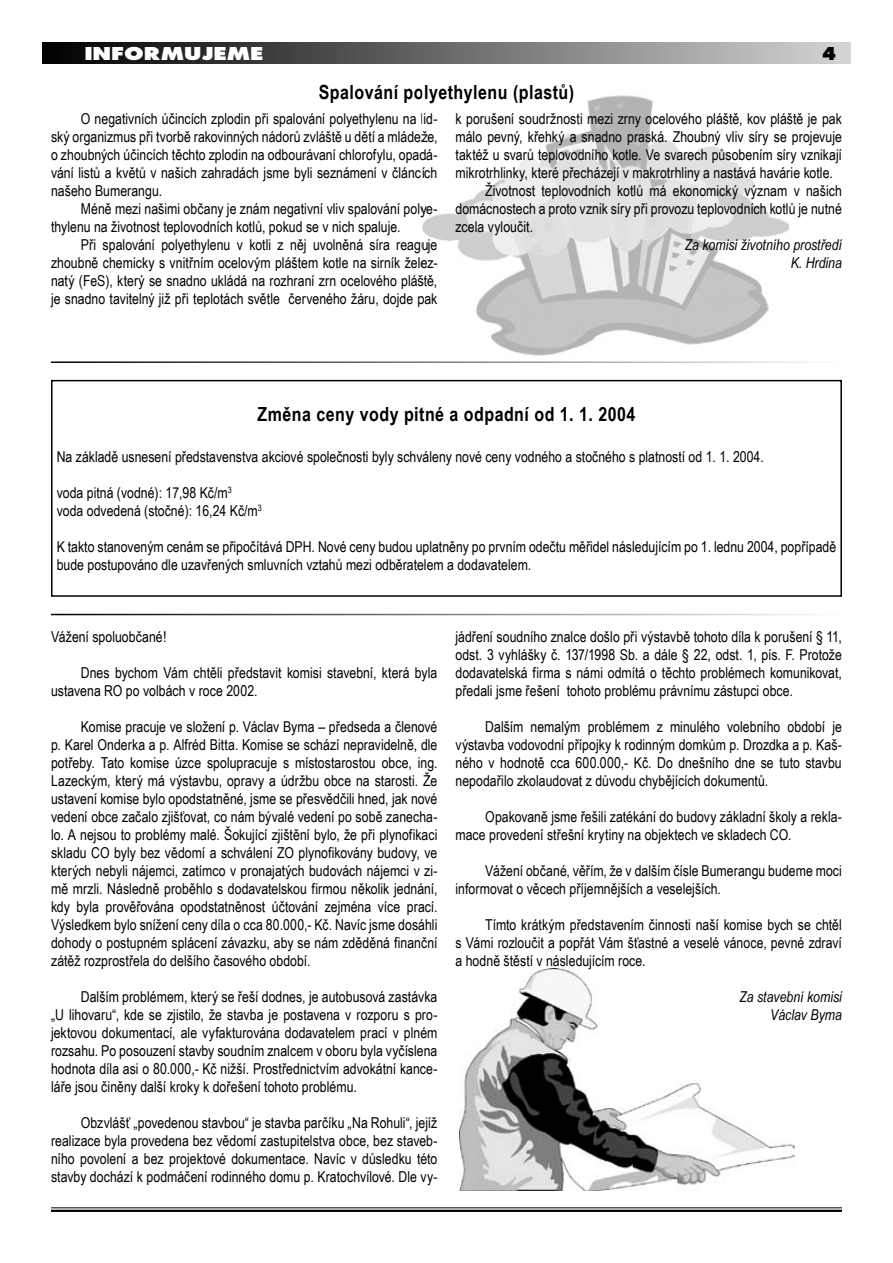
<style>
.page{position:relative;width:893px;height:1263px;background:#fff}
.page>*{position:absolute;margin:0;border:0;box-sizing:border-box;transform-origin:0 0}
.t1{font:700 19.5px "Arial Narrow";letter-spacing:.025em;color:#000}
.t2{font:700 expanded 19.5px "Futura PCE";letter-spacing:.05em;color:#fff;scale:1.25 1}
.t3{font:700 expanded 19.5px "Futura PCE";color:#000}
.t4{font:15px/18px "Arial Narrow";color:#000;text-align:justify}
.t5{font:italic 15px/18px "Arial Narrow";color:#000;text-align:right}
</style>
<div class="page">
<hr style="left:51px;top:1207px;width:791px;height:1px;background:#000">
<hr style="left:51px;top:1210px;width:791px;height:2px;background:#000">
<div style="left:43px;top:43px;width:807px;height:21px;background:linear-gradient(to right,#000,#d4d4d4)"></div>
<div style="left:51px;top:380px;width:791px;height:217px;border:2px solid #000"></div>
<img style="left:459px;top:968px;width:335px;height:223px">
<img style="left:422px;top:95px;width:367px;height:261px">
<h1 class="t2" style="left:85px;top:44px;width:144px">INFORMUJEME</h1>
<h1 class="t3" style="left:823px;top:44px;width:14px">4</h1>
<h1 class="t1" style="left:319px;top:77px;width:257px">Spalování polyethylenu (plastů)</h1>
<p class="t4" style="left:51px;top:109px;width:388px;text-indent:30px">O negativních účincích zplodin při spalování polyethylenu na lid&shy;ský organizmus při tvorbě rakovinných nádorů zvláště u dětí a mládeže, o zhoubných účincích těchto zplodin na odbourávaní chlorofylu, opadá&shy;vání listů a květů v našich zahradách jsme byli seznámení v článcích našeho Bumerangu.</p>
<p class="t4" style="left:51px;top:199px;width:388px;text-indent:30px">Méně mezi našimi občany je znám negativní vliv spalování polye&shy;thylenu na životnost teplovodních kotlů, pokud se v nich spaluje.</p>
<p class="t4" style="left:51px;top:235px;width:388px;text-indent:30px">Při spalování polyethylenu v kotli z něj uvolněná síra reaguje zhoubně chemicky s vnitřním ocelovým pláštem kotle na sirník želez&shy;natý (FeS), který se snadno ukládá na rozhraní zrn ocelového pláště, je snadno tavitelný již při teplotách světle červeného žáru, dojde pak</p>
<p class="t4" style="left:455px;top:109px;width:388px">k porušení soudržnosti mezi zrny ocelového pláště, kov pláště je pak</p>
<p class="t4" style="left:455px;top:127px;width:388px">málo pevný, křehký a snadno praská. Zhoubný vliv síry se projevuje</p>
<p class="t4" style="left:455px;top:145px;width:388px">taktéž u svarů teplovodního kotle. Ve svarech působením síry vznikají</p>
<p class="t4" style="left:455px;top:163px;width:379px">mikrotrhlinky, které přecházejí v makrotrhliny a nastává havárie kotle.</p>
<p class="t4" style="left:485px;top:181px;width:358px">Životnost teplovodních kotlů má ekonomický význam v našich</p>
<p class="t4" style="left:455px;top:199px;width:388px">domácnostech a proto vznik síry při provozu teplovodních kotlů je nutné</p>
<p class="t4" style="left:455px;top:217px;width:79px">zcela vyloučit.</p>
<p class="t5" style="left:685px;top:235px;width:159px">Za komisi životního prostředí<br>K. Hrdina</p>
<h1 class="t1" style="left:258px;top:399px;width:379px">Změna ceny vody pitné a odpadní od 1. 1. 2004</h1>
<p class="t4" style="left:57px;top:447px;width:709px">Na základě usnesení představenstva akciové společnosti byly schváleny nové ceny vodného a stočného s platností od 1. 1. 2004.</p>
<p class="t4" style="left:57px;top:483px;width:207px">voda pitná (vodné): 17,98 Kč/m<sup>3 </sup>voda odvedená (stočné): 16,24 Kč/m<sup>3</sup></p>
<p class="t4" style="left:57px;top:537px;width:781px">K takto stanoveným cenám se připočítává DPH. Nové ceny budou uplatněny po prvním odečtu měřidel následujícím po 1. lednu 2004, popřípadě bude postupováno dle uzavřených smluvních vztahů mezi odběratelem a dodavatelem.</p>
<p class="t4" style="left:51px;top:627px;width:117px">Vážení spoluobčané!</p>
<p class="t4" style="left:51px;top:663px;width:388px;text-indent:30px">Dnes bychom Vám chtěli představit komisi stavební, která byla ustavena RO po volbách v roce 2002.</p>
<p class="t4" style="left:51px;top:717px;width:388px;text-indent:30px">Komise pracuje ve složení p. Václav Byma – předseda a členové p. Karel Onderka a p. Alfréd Bitta. Komise se schází nepravidelně, dle potřeby. Tato komise úzce spolupracuje s místostarostou obce, ing.<br>Lazeckým, který má výstavbu, opravy a údržbu obce na starosti. Že ustavení komise bylo opodstatněné, jsme se přesvědčili hned, jak nové vedení obce začalo zjišťovat, co nám bývalé vedení po sobě zanecha&shy;lo. A nejsou to problémy malé. Šokující zjištění bylo, že při plynofikaci skladu CO byly bez vědomí a schválení ZO plynofikovány budovy, ve kterých nebyli nájemci, zatímco v pronajatých budovách nájemci v zi&shy;mě mrzli. Následně proběhlo s dodavatelskou firmou několik jednání, kdy byla prověřována opodstatněnost účtování zejména více prací.<br>Výsledkem bylo snížení ceny díla o cca 80.000,- Kč. Navíc jsme dosáhli dohody o postupném splácení závazku, aby se nám zděděná finanční zátěž rozprostřela do delšího časového období.</p>
<p class="t4" style="left:51px;top:987px;width:388px;text-indent:30px">Dalším problémem, který se řeší dodnes, je autobusová zastávka „U lihovaru“, kde se zjistilo, že stavba je postavena v rozporu s pro&shy;jektovou dokumentací, ale vyfakturována dodavatelem prací v plném rozsahu. Po posouzení stavby soudním znalcem v oboru byla vyčíslena hodnota díla asi o 80.000,- Kč nižší. Prostřednictvím advokátní kance&shy;láře jsou činěny další kroky k dořešení tohoto problému.</p>
<p class="t4" style="left:51px;top:1113px;width:388px;text-indent:30px">Obzvlášť „povedenou stavbou“ je stavba parčíku „Na Rohuli“, jejíž realizace byla provedena bez vědomí zastupitelstva obce, bez staveb&shy;ního povolení a bez projektové dokumentace. Navíc v důsledku této stavby dochází k podmáčení rodinného domu p. Kratochvílové. Dle vy-</p>
<p class="t4" style="left:455px;top:627px;width:388px">jádření soudního znalce došlo při výstavbě tohoto díla k porušení § 11, odst. 3 vyhlášky č. 137/1998 Sb. a dále § 22, odst. 1, pís. F. Protože dodavatelská firma s námi odmítá o těchto problémech komunikovat, předali jsme řešení tohoto problému právnímu zástupci obce.</p>
<p class="t4" style="left:455px;top:717px;width:388px;text-indent:30px">Dalším nemalým problémem z minulého volebního období je výstavba vodovodní přípojky k rodinným domkům p. Drozdka a p. Kaš&shy;ného v hodnotě cca 600.000,- Kč. Do dnešního dne se tuto stavbu nepodařilo zkolaudovat z důvodu chybějících dokumentů.</p>
<p class="t4" style="left:455px;top:807px;width:388px;text-indent:30px">Opakovaně jsme řešili zatékání do budovy základní školy a rekla&shy;mace provedení střešní krytiny na objektech ve skladech CO.</p>
<p class="t4" style="left:455px;top:861px;width:388px;text-indent:30px">Vážení občané, věřím, že v dalším čísle Bumerangu budeme moci informovat o věcech příjemnějších a veselejších.</p>
<p class="t4" style="left:455px;top:915px;width:388px;text-indent:30px">Tímto krátkým představením činnosti naší komise bych se chtěl s Vámi rozloučit a popřát Vám šťastné a veselé vánoce, pevné zdraví a hodně štěstí v následujícím roce.</p>
<p class="t5" style="left:739px;top:988px;width:104px">Za stavební komisi<br>Václav Byma</p>
</div>
